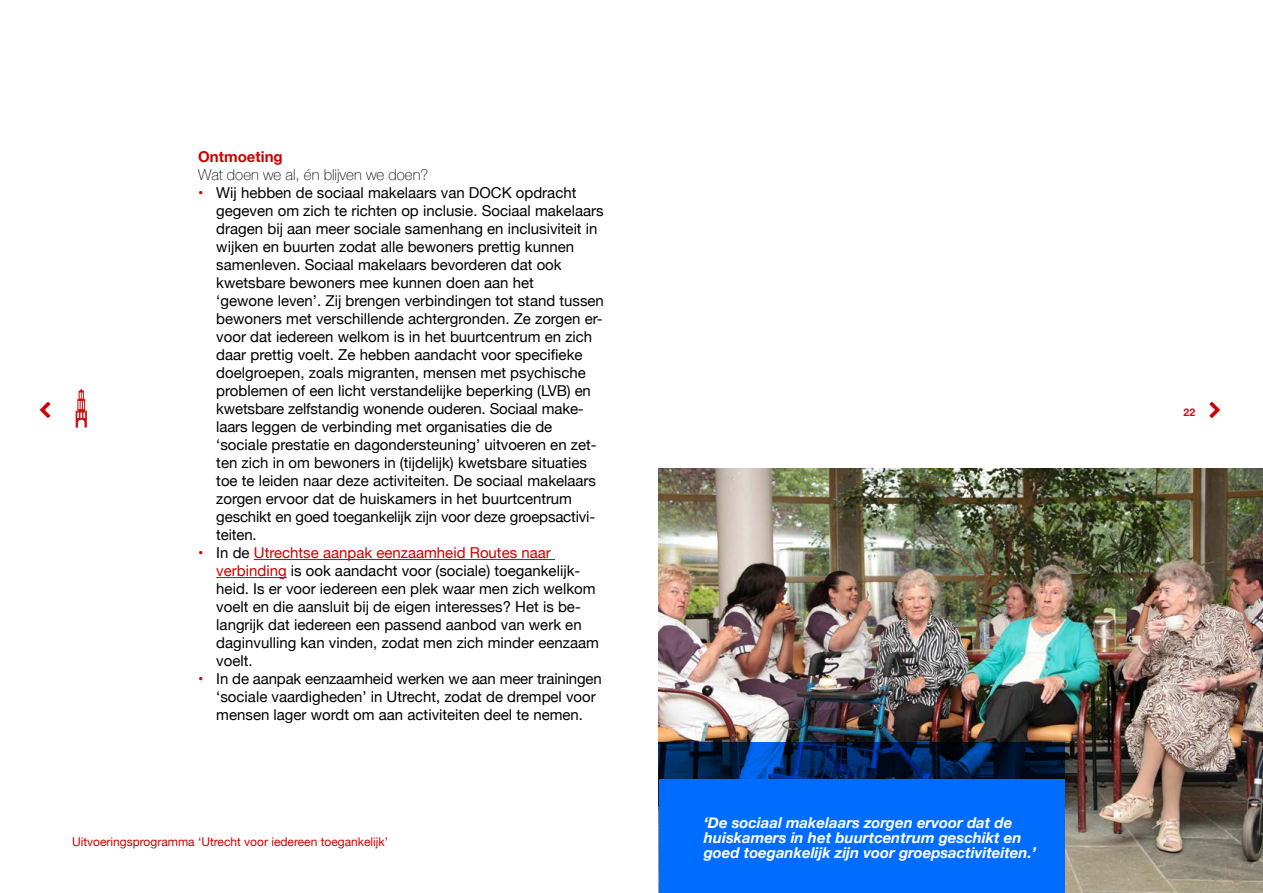
<style>
.page{position:relative;width:1263px;height:893px;background:#fff}
.page>*{position:absolute;margin:0;border:0;box-sizing:border-box;transform-origin:0 0}
.t1{font:15px/18px "Helvetica Neue";color:#000}
.t2{font:italic 700 15px/15px "Helvetica Neue";color:#fff}
.t3{font:100 15px "Helvetica Neue";color:#000}
.H2-Alineakop_niveau{font:700 15px "Helvetica Neue";color:#c00}
.t4{font:12px "Helvetica Neue";color:#c00}
.t5{font:700 10.5px "Helvetica Neue";color:#e30613}
.s1{color:#c00}
</style>
<div class="page">
<hr style="left:254px;top:559px;width:301px;height:1px;background:#c00">
<hr style="left:216px;top:577px;width:71px;height:1px;background:#c00">
<img style="left:659px;top:468px;width:604px;height:425px">
<svg style="left:659px;top:742px;width:406px;height:37px"></svg>
<div style="left:659px;top:779px;width:406px;height:114px;background:#006dff"></div>
<svg style="left:76px;top:389px;width:11px;height:39px"></svg>
<h2 class="H2-Alineakop_niveau" style="left:198px;top:145px;width:86px">Ontmoeting</h2>
<h3 class="t3" style="left:198px;top:163px;width:231px">Wat doen we al, én blijven we doen?</h3>
<p class="t1" style="left:216px;top:185px;width:389px;text-indent:-18px"><span class="s1">•</span> Wij hebben de sociaal makelaars van DOCK opdracht gegeven om zich te richten op inclusie. Sociaal makelaars dragen bij aan meer sociale samenhang en inclusiviteit in wijken en buurten zodat alle bewoners prettig kunnen samenleven. Sociaal makelaars bevorderen dat ook kwetsbare bewoners mee kunnen doen aan het<br>‘gewone leven’. Zij brengen verbindingen tot stand tussen bewoners met verschillende achtergronden. Ze zorgen er&shy;voor dat iedereen welkom is in het buurtcentrum en zich daar prettig voelt. Ze hebben aandacht voor specifieke doelgroepen, zoals migranten, mensen met psychische problemen of een licht verstandelijke beperking (LVB) en kwetsbare zelfstandig wonende ouderen. Sociaal make&shy;laars leggen de verbinding met organisaties die de ‘sociale prestatie en dagondersteuning’ uitvoeren en zet&shy;ten zich in om bewoners in (tijdelijk) kwetsbare situaties toe te leiden naar deze activiteiten. De sociaal makelaars zorgen ervoor dat de huiskamers in het buurtcentrum geschikt en goed toegankelijk zijn voor deze groepsactivi&shy;teiten.</p>
<p class="t1" style="left:216px;top:545px;width:384px;text-indent:-18px"><span class="s1">•</span> In de <span class="s1">Utrechtse aanpak eenzaamheid Routes naar verbinding</span> is ook aandacht voor (sociale) toegankelijk&shy;heid. Is er voor iedereen een plek waar men zich welkom voelt en die aansluit bij de eigen interesses? Het is be&shy;langrijk dat iedereen een passend aanbod van werk en daginvulling kan vinden, zodat men zich minder eenzaam voelt.</p>
<p class="t1" style="left:216px;top:671px;width:387px;text-indent:-18px"><span class="s1">•</span> In de aanpak eenzaamheid werken we aan meer trainingen ‘sociale vaardigheden’ in Utrecht, zodat de drempel voor mensen lager wordt om aan activiteiten deel te nemen.</p>
<p class="t4" style="left:72px;top:833px;width:318px">Uitvoeringsprogramma ‘Utrecht voor iedereen toegankelijk’</p>
<p class="t2" style="left:704px;top:816px;width:334px">‘De sociaal makelaars zorgen ervoor dat de huiskamers in het buurtcentrum geschikt en goed toegankelijk zijn voor groepsactiviteiten.’</p>
<p class="t5" style="left:1183px;top:404px;width:13px">22</p>
</div>
